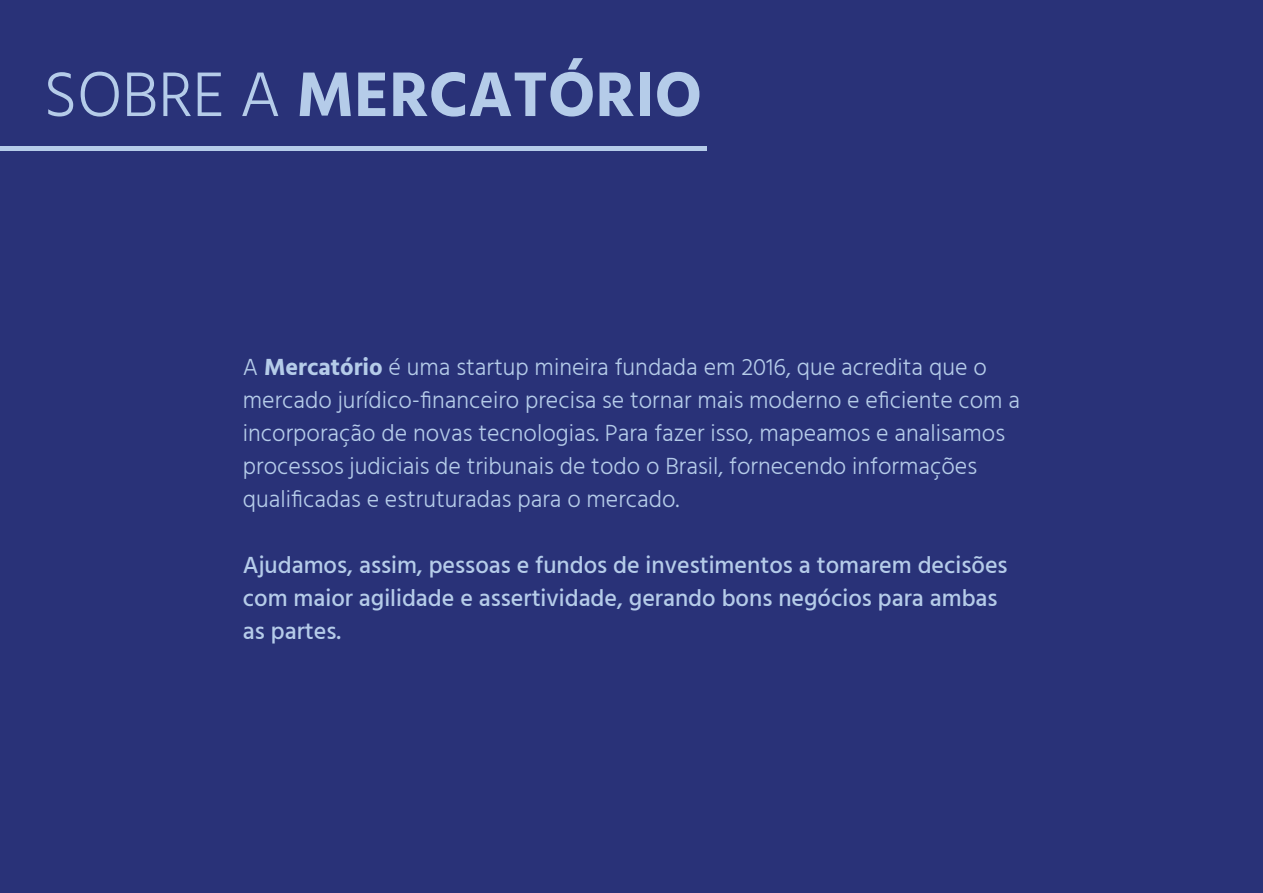
<style>
.page{position:relative;width:1263px;height:893px;background:#293278}
.page>*{position:absolute;margin:0;border:0;box-sizing:border-box;transform-origin:0 0}
.t1{font:700 64.5px "Hind Vadodara";color:#b5cce9}
.t2{font:300 24px/33px "Hind Vadodara";color:#b5cce9}
.t3{font:500 24px/33px "Hind Vadodara";color:#b5cce9}
.s1{font-weight:300}
.s2{font-weight:700}
</style>
<div class="page">
<div style="left:0;top:146px;width:706px;height:5px;background:#b5cce9"></div>
<h1 class="t1" style="left:43px;top:43px;width:660px"><span class="s1">SOBRE A</span> MERCATÓRIO</h1>
<p class="t2" style="left:243px;top:351px;width:778px">A <span class="s2">Mercatório</span> é uma startup mineira fundada em 2016, que acredita que o mercado jurídico-financeiro precisa se tornar mais moderno e eficiente com a incorporação de novas tecnologias. Para fazer isso, mapeamos e analisamos processos judiciais de tribunais de todo o Brasil, fornecendo informações qualificadas e estruturadas para o mercado.</p>
<p class="t3" style="left:243px;top:548px;width:766px">Ajudamos, assim, pessoas e fundos de investimentos a tomarem decisões com maior agilidade e assertividade, gerando bons negócios para ambas as partes.</p>
</div>
